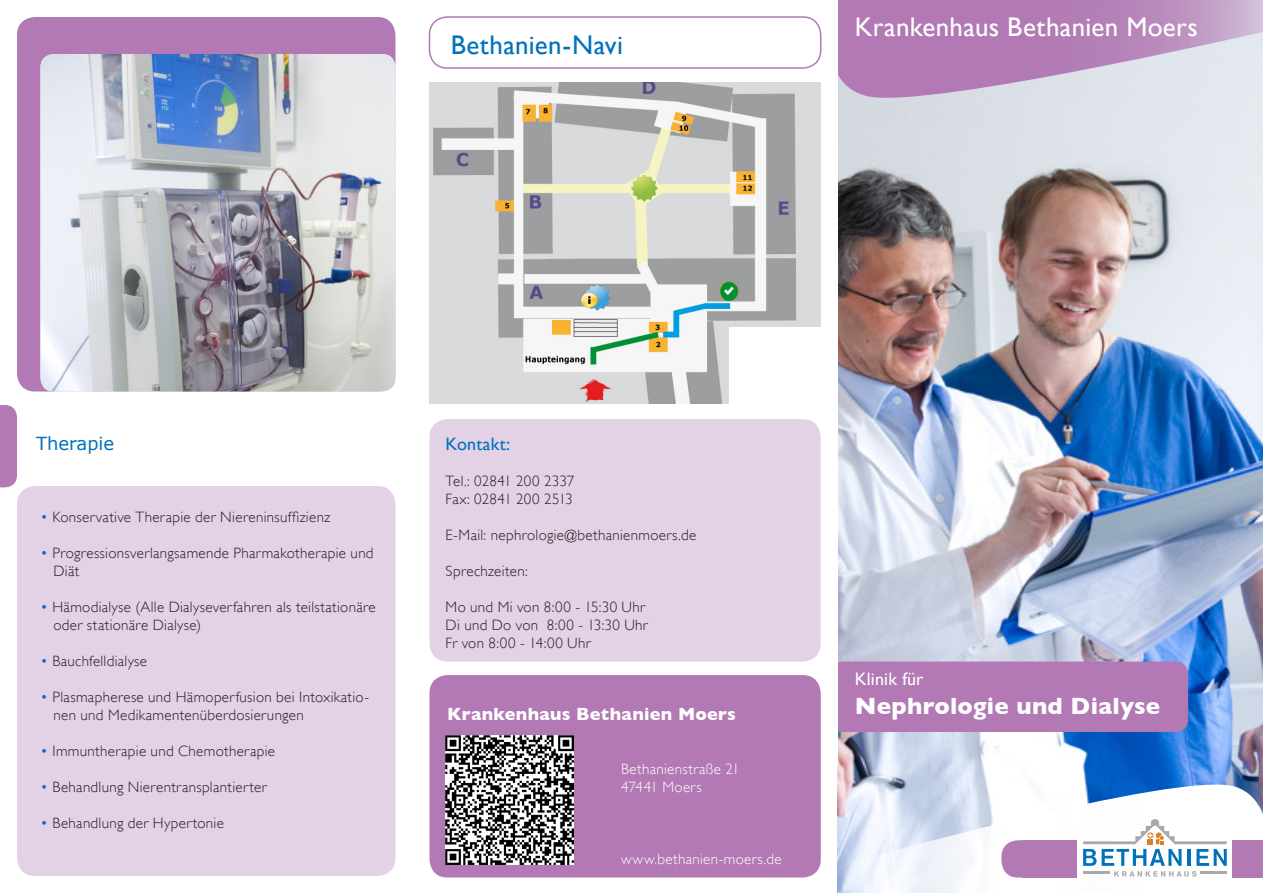
<style>
.page{position:relative;width:1263px;height:893px;background:#fff}
.page>*{position:absolute;margin:0;border:0;box-sizing:border-box;transform-origin:0 0}
.t1{font:27px "Gill Sans";letter-spacing:.015em;color:#fff}
.t2{font:27px "Gill Sans";letter-spacing:.015em;color:#0072bc}
.t3{font:700 24px "Gill Sans";letter-spacing:.01em;color:#fff}
.t4{font:700 18px "Gill Sans";letter-spacing:.02em;color:#fff}
.t5{font:18px "Gill Sans";letter-spacing:.01em;color:#fff}
.t6{font:18px "Gill Sans";letter-spacing:.01em;color:#0072bc}
.t7{font:18px "Verdana";color:#0072bc}
.t8{font:300 15px "Gill Sans";letter-spacing:.02em;color:#231f20}
.t9{font:300 15px "Gill Sans";letter-spacing:.025em;color:#fff}
.s1{color:#0072bc}
</style>
<div class="page">
<img style="left:838px;top:99px;width:425px;height:684px">
<div style="left:429px;top:675px;width:392px;height:202px;background:#b279b4;border-radius:18px"></div>
<div style="left:429px;top:16px;width:392px;height:53px;border:2px solid #b279b4;border-radius:18px"></div>
<div style="left:429px;top:419px;width:392px;height:243px;background:#e3d1e6;border-radius:18px"></div>
<svg style="left:0;top:405px;width:17px;height:82px"></svg>
<img style="left:429px;top:82px;width:392px;height:321px">
<svg style="left:838px;top:783px;width:425px;height:110px"></svg>
<svg style="left:1083px;top:819px;width:144px;height:58px"></svg>
<div style="left:1023px;top:840px;width:54px;height:37px;background:#b279b4"></div>
<div style="left:1001px;top:840px;width:70px;height:37px;background:#b279b4;border-radius:17px"></div>
<div style="left:1233px;top:840px;width:30px;height:37px;background:#b279b4"></div>
<svg style="left:838px;top:0;width:425px;height:99px;background:#c09bc5"></svg>
<div style="left:829px;top:662px;width:359px;height:70px;background:#b279b4;border-radius:13px"></div>
<div style="left:824px;top:0;width:14px;height:764px;background:#fff"></div>
<div style="left:17px;top:17px;width:378px;height:374px;background:#b279b4;border-radius:18px"></div>
<div style="left:17px;top:486px;width:378px;height:390px;background:#e3d1e6;border-radius:18px"></div>
<img style="left:40px;top:54px;width:355px;height:338px">
<div style="left:729px;top:328px;width:101px;height:77px;background:#fff"></div>
<img style="left:446px;top:736px;width:128px;height:128px">
<p class="t2" style="left:451px;top:29px;width:174px">Bethanien-Navi</p>
<p class="t1" style="left:855px;top:11px;width:345px">Krankenhaus Bethanien Moers</p>
<p class="t7" style="left:36px;top:432px;width:80px">Therapie</p>
<p class="t8" style="left:40px;top:508px;width:291px"><span class="s1">•</span> Konservative Therapie der Niereninsuffizienz</p>
<p class="t8" style="left:40px;top:544px;width:335px"><span class="s1">•</span> Progressionsverlangsamende Pharmakotherapie und</p>
<p class="t8" style="left:53px;top:562px;width:27px">Diät</p>
<p class="t8" style="left:40px;top:598px;width:337px"><span class="s1">•</span> Hämodialyse (Alle Dialyseverfahren als teilstationäre</p>
<p class="t8" style="left:53px;top:616px;width:149px">oder stationäre Dialyse)</p>
<p class="t8" style="left:40px;top:652px;width:108px"><span class="s1">•</span> Bauchfelldialyse</p>
<p class="t8" style="left:40px;top:688px;width:330px"><span class="s1">•</span> Plasmapherese und Hämoperfusion bei Intoxikatio-</p>
<p class="t8" style="left:53px;top:706px;width:252px">nen und Medikamentenüberdosierungen</p>
<p class="t8" style="left:40px;top:742px;width:236px"><span class="s1">•</span> Immuntherapie und Chemotherapie</p>
<p class="t8" style="left:40px;top:778px;width:228px"><span class="s1">•</span> Behandlung Nierentransplantierter</p>
<p class="t8" style="left:40px;top:814px;width:185px"><span class="s1">•</span> Behandlung der Hypertonie</p>
<p class="t6" style="left:446px;top:433px;width:66px">Kontakt:</p>
<p class="t8" style="left:446px;top:472px;width:130px">Tel.: 02841 200 2337</p>
<p class="t8" style="left:446px;top:490px;width:129px">Fax: 02841 200 2513</p>
<p class="t8" style="left:446px;top:526px;width:252px">E-Mail: nephrologie@bethanienmoers.de</p>
<p class="t8" style="left:446px;top:562px;width:84px">Sprechzeiten:</p>
<p class="t8" style="left:446px;top:598px;width:201px">Mo und Mi von 8:00 - 15:30 Uhr</p>
<p class="t8" style="left:446px;top:616px;width:204px">Di und Do von 8:00 - 13:30 Uhr</p>
<p class="t8" style="left:446px;top:634px;width:147px">Fr von 8:00 - 14:00 Uhr</p>
<p class="t5" style="left:855px;top:668px;width:70px">Klinik für</p>
<p class="t4" style="left:447px;top:703px;width:290px">Krankenhaus Bethanien Moers</p>
<p class="t3" style="left:855px;top:691px;width:307px">Nephrologie und Dialyse</p>
<p class="t9" style="left:621px;top:760px;width:120px">Bethanienstraße 21</p>
<p class="t9" style="left:621px;top:778px;width:82px">47441 Moers</p>
<p class="t9" style="left:621px;top:850px;width:162px">www.bethanien-moers.de</p>
</div>
